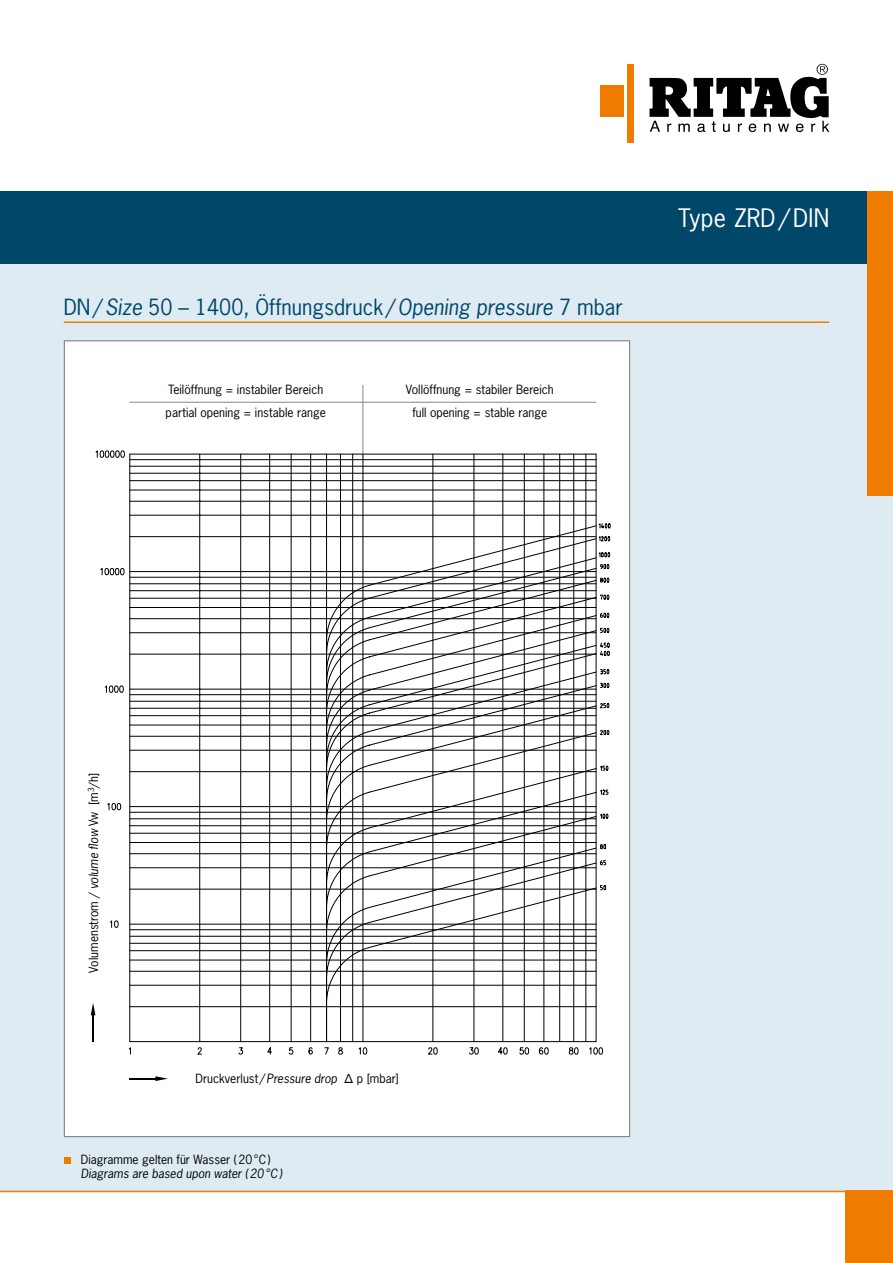
<style>
.page{position:relative;width:893px;height:1263px;background:#fff}
.page>*{position:absolute;margin:0;border:0;box-sizing:border-box;transform-origin:0 0}
.t1{font:24px "News Gothic";letter-spacing:.005em;color:#fff}
.t2{font:21px "News Gothic";color:#00476a}
.t3{font:12px/22.8px "News Gothic";color:#000}
.t4{font:italic 12px "News Gothic";color:#000}
.s1{font-style:italic}
</style>
<div class="page">
<div style="left:0;top:264px;width:893px;height:927px;background:#deebf3"></div>
<div style="left:0;top:191px;width:893px;height:73px;background:#00476a"></div>
<hr style="left:0;top:1191px;width:893px;height:1px;background:#ef7c00">
<div style="left:627px;top:64px;width:7px;height:79px;background:#ef7c00"></div>
<div style="left:600px;top:85px;width:23px;height:32px;background:#ef7c00"></div>
<svg style="left:649px;top:64px;width:180px;height:68px"></svg>
<div style="left:845px;top:1191px;width:48px;height:72px;background:#ef7c00"></div>
<div style="left:867px;top:191px;width:26px;height:304px;background:#ef7c00"></div>
<div style="left:64px;top:1157px;width:7px;height:6px;background:#ef7c00"></div>
<hr style="left:64px;top:321px;width:765px;height:2px;background:#ef7c00">
<div style="left:64px;top:340px;width:566px;height:797px;background:#fff;border:1px solid #878786"></div>
<svg style="left:129px;top:1076px;width:39px;height:5px"></svg>
<svg style="left:91px;top:1003px;width:4px;height:38px"></svg>
<hr style="left:129px;top:402px;width:467px;height:1px;background:#878786">
<hr style="left:362px;top:385px;width:1px;height:69px;background:#878786">
<svg style="left:95px;top:449px;width:508px;height:606px"></svg>
<svg style="left:129px;top:453px;width:468px;height:589px"></svg>
<hr style="left:130px;top:459px;width:466px;height:1px;background:#000">
<hr style="left:130px;top:466px;width:466px;height:1px;background:#000">
<hr style="left:130px;top:473px;width:466px;height:1px;background:#000">
<hr style="left:130px;top:480px;width:466px;height:1px;background:#000">
<hr style="left:130px;top:490px;width:466px;height:1px;background:#000">
<hr style="left:130px;top:501px;width:466px;height:1px;background:#000">
<hr style="left:130px;top:515px;width:466px;height:1px;background:#000">
<hr style="left:130px;top:536px;width:466px;height:1px;background:#000">
<hr style="left:130px;top:571px;width:466px;height:1px;background:#000">
<hr style="left:130px;top:577px;width:466px;height:1px;background:#000">
<hr style="left:130px;top:583px;width:466px;height:1px;background:#000">
<hr style="left:130px;top:590px;width:466px;height:1px;background:#000">
<hr style="left:130px;top:598px;width:466px;height:1px;background:#000">
<hr style="left:130px;top:607px;width:466px;height:1px;background:#000">
<hr style="left:130px;top:618px;width:466px;height:1px;background:#000">
<hr style="left:130px;top:632px;width:466px;height:1px;background:#000">
<hr style="left:130px;top:654px;width:466px;height:1px;background:#000">
<hr style="left:130px;top:689px;width:466px;height:1px;background:#000">
<hr style="left:130px;top:694px;width:466px;height:1px;background:#000">
<hr style="left:130px;top:701px;width:466px;height:1px;background:#000">
<hr style="left:130px;top:708px;width:466px;height:1px;background:#000">
<hr style="left:130px;top:715px;width:466px;height:1px;background:#000">
<hr style="left:199px;top:454px;width:1px;height:587px;background:#000">
<svg style="left:325px;top:521px;width:286px;height:521px"></svg>
<svg style="left:604px;top:523px;width:7px;height:6px"></svg>
<h2 class="t2" style="left:64px;top:294px;width:560px">DN/<span class="s1">Size</span> 50 – 1400, Öffnungsdruck /<span class="s1">Opening pressure</span> 7 mbar</h2>
<p class="t3" style="left:166px;top:378px;width:162px">Teilöffnung = instabiler Bereich partial opening = instable range</p>
<p class="t3" style="left:406px;top:378px;width:149px;text-align:center">Vollöffnung = stabiler Bereich full opening = stable range</p>
<h1 class="t1" style="left:678px;top:202px;width:152px">Type ZRD/DIN</h1>
<p class="t3" style="left:82px;top:972px;width:201px;rotate:-90deg">Volumenstrom / <span class="s1">volume flow</span> Vw [m<sup>3</sup>/h]</p>
<p class="t3" style="left:196px;top:1067px;width:143px">Druckverlust /<span class="s1">Pressure drop</span></p>
<p class="t3" style="left:357px;top:1067px;width:44px">p [mbar]</p>
<p class="t3" style="left:81px;top:1147px;width:191px">Diagramme gelten für Wasser (20°C)</p>
<p class="t4" style="left:81px;top:1165px;width:203px">Diagrams are based upon water (20°C)</p>
</div>
